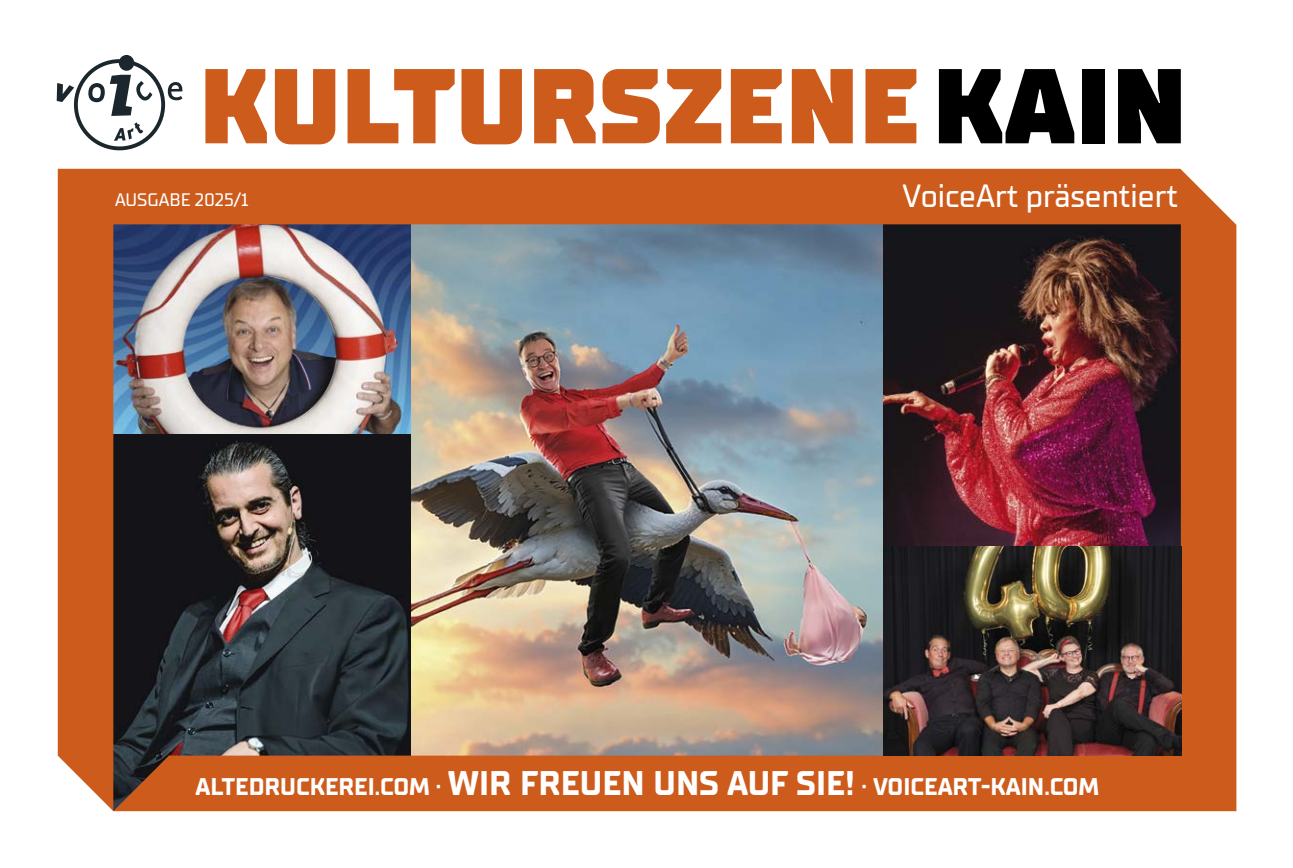
<style>
.page{position:relative;width:1293px;height:868px;background:#fff}
.page>*{position:absolute;margin:0;border:0;box-sizing:border-box;transform-origin:0 0}
.t1{font:900 106px "TT Supermolot Neue";color:#cd5b1c}
.t2{font:500 32px "TT Supermolot Neue";color:#fff}
.t3{font:700 24px "TT Supermolot Neue";color:#fff}
.t4{font:500 18px "TT Supermolot Neue";color:#fff}
.s1{color:#000}
.s2{font-size:34px}
</style>
<div class="page">
<img style="left:58px;top:169px;width:1178px;height:642px">
<img style="left:883px;top:546px;width:298px;height:209px">
<svg style="left:119px;top:55px;width:15px;height:16px"></svg>
<svg style="left:57px;top:59px;width:126px;height:92px"></svg>
<h1 class="t1" style="left:199px;top:39px;width:989px">KULTURSZENE<span class="s1">KAIN</span></h1>
<p class="t4" style="left:115px;top:189px;width:135px">AUSGABE 2025/1</p>
<h2 class="t2" style="left:902px;top:177px;width:277px">VoiceArt präsentiert</h2>
<p class="t3" style="left:195px;top:772px;width:905px">ALTEDRUCKEREI.COM · <span class="s2">WIR FREUEN UNS AUF SIE!</span> · VOICEART-KAIN.COM</p>
</div>
